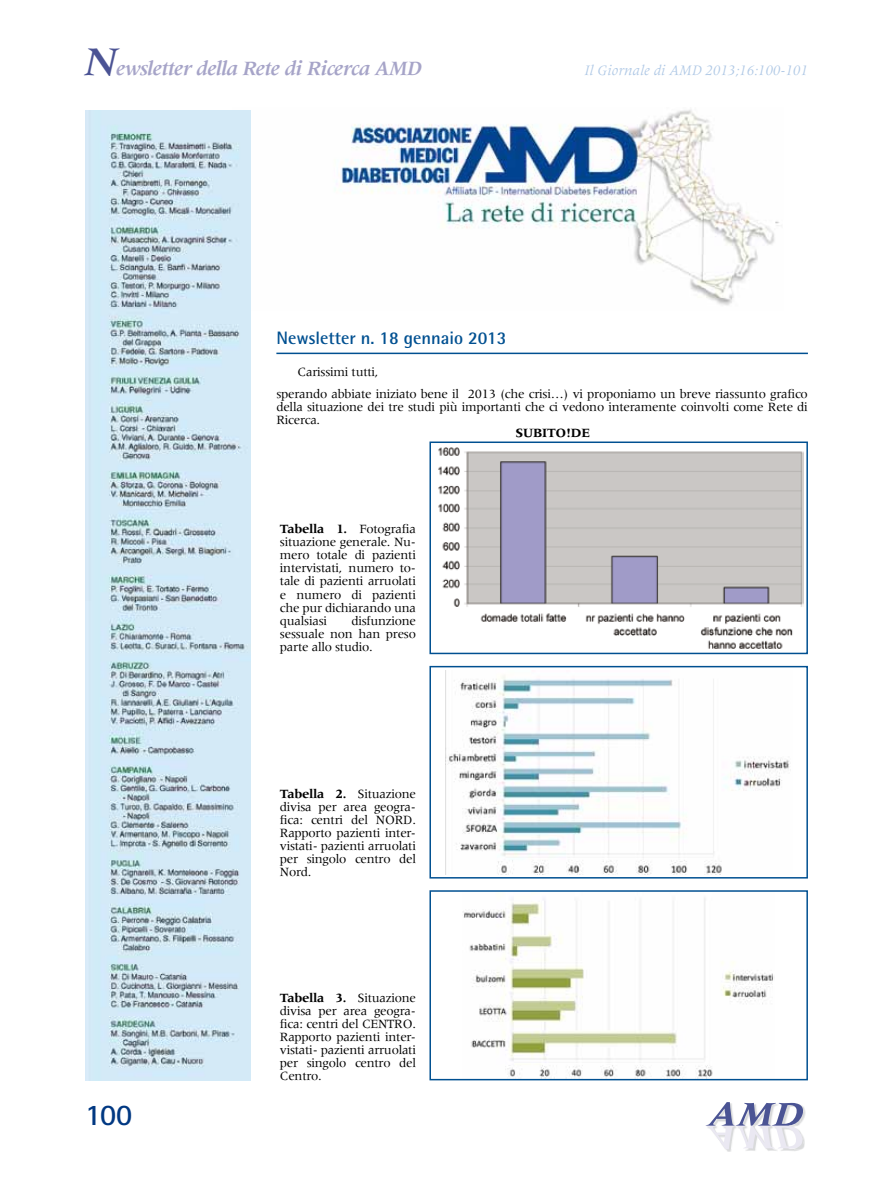
<style>
.page{position:relative;width:893px;height:1191px;background:#fff}
.page>*{position:absolute;margin:0;border:0;box-sizing:border-box;transform-origin:0 0}
.t1{font:700 30px "Rotis Sans Serif";color:#003882}
.t2{font:italic 700 21px "Meridien";letter-spacing:-.025em;color:#a6a4c8}
.t3{font:700 18px "Rotis Semi Sans";color:#005091}
.t4{font:italic 15px "Meridien";color:#b0c9e6}
.t5{font:13.05px/13px "Meridien";letter-spacing:-.02em;color:#000;text-align:justify}
.t6{font:700 13.05px "Meridien";letter-spacing:-.02em;color:#000}
.s1{font-size:42px;color:#4b5394}
.s2{font-weight:700}
</style>
<div class="page">
<img style="left:793px;top:1149px;width:8px;height:2px">
<img style="left:725px;top:1149px;width:68px;height:3px">
<img style="left:707px;top:1102px;width:98px;height:44px">
<img style="left:707px;top:1126px;width:97px;height:23px">
<img style="left:707px;top:1126px;width:81px;height:1px">
<svg style="left:706px;top:1125px;width:84px;height:1px"></svg>
<img style="left:232px;top:109px;width:547px;height:197px">
<img style="left:85px;top:111px;width:166px;height:969px">
<hr style="left:276px;top:352px;width:532px;height:2px;background:#005091">
<img style="left:438px;top:447px;width:366px;height:202px">
<div style="left:429px;top:441px;width:379px;height:213px;border:2px solid #005091"></div>
<img style="left:445px;top:670px;width:344px;height:204px">
<div style="left:429px;top:666px;width:379px;height:212px;border:2px solid #005091"></div>
<img style="left:463px;top:898px;width:310px;height:179px">
<div style="left:429px;top:890px;width:379px;height:190px;border:2px solid #005091"></div>
<h2 class="t2" style="left:85px;top:57px;width:338px"><span class="s1">N</span>ewsletter della Rete di Ricerca AMD</h2>
<p class="t4" style="left:585px;top:63px;width:225px">Il Giornale di AMD 2013;16:100-101</p>
<h3 class="t3" style="left:276px;top:327px;width:232px">Newsletter n. 18 gennaio 2013</h3>
<p class="t5" style="left:276px;top:361px;width:533px;line-height:21.6px;text-indent:21px">Carissimi tutti,<br>sperando abbiate iniziato bene il 2013 (che crisi…) vi proponiamo un breve riassunto grafico</p>
<p class="t5" style="left:276px;top:400px;width:533px">della situazione dei tre studi più importanti che ci vedono interamente coinvolti come Rete di<br>Ricerca.</p>
<p class="t6" style="left:515px;top:425px;width:76px">SUBITO!DE</p>
<p class="t5" style="left:280px;top:522px;width:138px"><span class="s2">Tabella 1.</span> Fotografia situazione generale. Nu&shy;mero totale di pazienti intervistati, numero to&shy;tale di pazienti arruolati e numero di pazienti che pur dichiarando una qualsiasi</p>
<p class="t5" style="left:280px;top:614px;width:138px;text-indent:71px">disfunzione sessuale non han preso parte allo studio.</p>
<p class="t5" style="left:280px;top:787px;width:138px"><span class="s2">Tabella 2.</span> Situazione divisa per area geogra&shy;fica: centri del NORD.<br>Rapporto pazienti inter&shy;vistati- pazienti arruolati per singolo centro del Nord.</p>
<h1 class="t1" style="left:85px;top:1096px;width:49px">100</h1>
<p class="t5" style="left:280px;top:991px;width:138px"><span class="s2">Tabella 3.</span> Situazione divisa per area geogra&shy;fica: centri del CENTRO.<br>Rapporto pazienti inter&shy;vistati- pazienti arruolati per singolo centro del Centro.</p>
</div>
